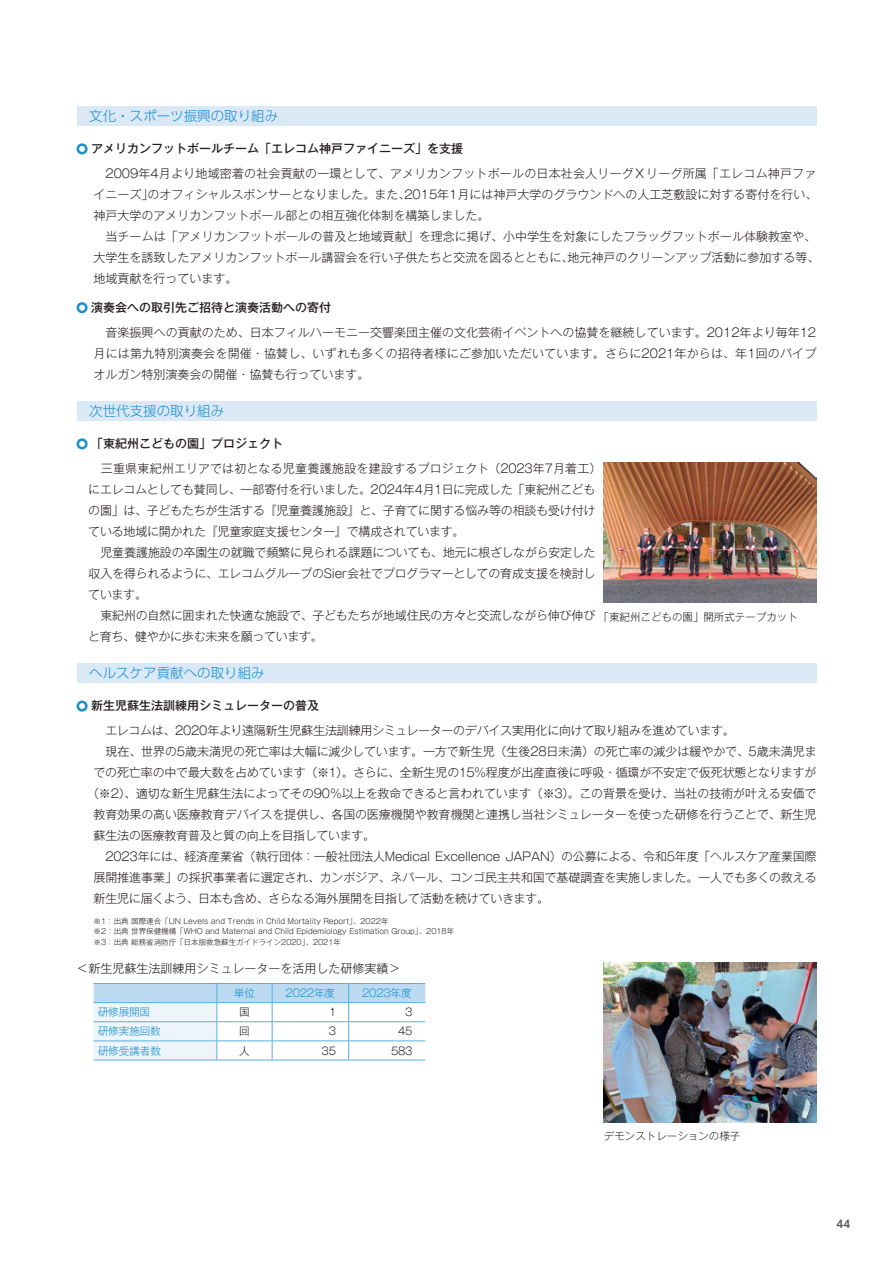
<style>
.page{position:relative;width:893px;height:1263px;background:#fff}
.page>*{position:absolute;margin:0;border:0;box-sizing:border-box;transform-origin:0 0}
.t1{font:300 13.5px "UD Shin Go Pro";color:#1d90d0}
.t2{font:300 12px/21px "Gothic MB101 Pr 5";letter-spacing:-.01em;color:#231f20}
.t3{font:500 12px "Gothic MB101 Pr 5";color:#231f20}
.t4{font:300 10.65px "Gothic MB101 Pr 5";letter-spacing:-.015em;color:#1d90d0}
.t5{font:300 10.65px "Gothic MB101 Pr 5";letter-spacing:-.015em;color:#231f20}
.t6{font:300 10.5px "Gothic MB101 Pr 5";color:#231f20}
.t7{font:700 10.5px "UD Shin Go NT Pro De";color:#57585a}
.t8{font:300 7.5px/10.5px "Gothic MB101 Pr 5";color:#231f20}
</style>
<div class="page">
<div style="left:77px;top:106px;width:739px;height:19px;background:#dbe9f6"></div>
<div style="left:77px;top:143px;width:11px;height:11px;border:3px solid #1d90d0;border-radius:50%"></div>
<div style="left:77px;top:302px;width:11px;height:11px;border:3px solid #1d90d0;border-radius:50%"></div>
<div style="left:77px;top:401px;width:739px;height:19px;background:#dbe9f6"></div>
<div style="left:77px;top:438px;width:11px;height:11px;border:3px solid #1d90d0;border-radius:50%"></div>
<img style="left:604px;top:462px;width:212px;height:141px">
<div style="left:77px;top:663px;width:739px;height:20px;background:#dbe9f6"></div>
<div style="left:77px;top:700px;width:11px;height:12px;border:3px solid #1d90d0;border-radius:50%"></div>
<img style="left:604px;top:963px;width:212px;height:159px">
<svg style="left:94px;top:983px;width:331px;height:77px"></svg>
<hr style="left:94px;top:1060px;width:123px;height:1px;background:#57b0e2">
<hr style="left:217px;top:1060px;width:55px;height:1px;background:#57b0e2">
<hr style="left:272px;top:1060px;width:77px;height:1px;background:#57b0e2">
<hr style="left:349px;top:1060px;width:76px;height:1px;background:#57b0e2">
<p class="t1" style="left:89px;top:105px;width:191px">文化・スポーツ振興の取り組み</p>
<p class="t3" style="left:91px;top:138px;width:373px">アメリカンフットボールチーム「エレコム神戸ファイニーズ」を支援</p>
<p class="t2" style="left:94px;top:162px;width:728px">　2009年4月より地域密着の社会貢献の一環として、アメリカンフットボールの日本社会人リーグＸリーグ所属「エレコム神⼾ファイニーズ」のオフィシャルスポンサーとなりました。また、2015年1月には神⼾大学のグラウンドへの人工芝敷設に対する寄付を行い、神⼾大学のアメリカンフットボール部との相互強化体制を構築しました。<br>　当チームは「アメリカンフットボールの普及と地域貢献」を理念に掲げ、小中学生を対象にしたフラッグフットボール体験教室や、大学生を誘致したアメリカンフットボール講習会を行い子供たちと交流を図るとともに、地元神⼾のクリーンアップ活動に参加する等、地域貢献を行っています。</p>
<p class="t3" style="left:91px;top:297px;width:241px">演奏会への取引先ご招待と演奏活動への寄付</p>
<p class="t2" style="left:94px;top:320px;width:724px;text-align:justify">　音楽振興への貢献のため、日本フィルハーモニー交響楽団主催の文化芸術イベントへの協賛を継続しています。2012年より毎年12月には第九特別演奏会を開催・協賛し、いずれも多くの招待者様にご参加いただいています。さらに2021年からは、年1回のパイプオルガン特別演奏会の開催・協賛も行っています。</p>
<p class="t1" style="left:89px;top:400px;width:137px">次世代支援の取り組み</p>
<p class="t3" style="left:91px;top:433px;width:193px">「東紀州こどもの園」プロジェクト</p>
<p class="t2" style="left:88px;top:457px;width:515px">　三重県東紀州エリアでは初となる児童養護施設を建設するプロジェクト（2023年7月着工）にエレコムとしても賛同し、一部寄付を行いました。2024年4月1日に完成した「東紀州こどもの園」は、子どもたちが生活する『児童養護施設』と、子育てに関する悩み等の相談も受け付けている地域に開かれた『児童家庭支援センター』で構成されています。<br>　児童養護施設の卒園生の就職で頻繁に見られる課題についても、地元に根ざしながら安定した収入を得られるように、エレコムグループのSier会社でプログラマーとしての育成支援を検討しています。<br>　東紀州の自然に囲まれた快適な施設で、子どもたちが地域住民の方々と交流しながら伸び伸びと育ち、健やかに歩む未来を願っています。</p>
<p class="t6" style="left:599px;top:608px;width:201px">「東紀州こどもの園」開所式テープカット</p>
<p class="t1" style="left:89px;top:662px;width:177px">ヘルスケア貢献への取り組み</p>
<p class="t3" style="left:91px;top:696px;width:229px">新生児蘇生法訓練用シミュレーターの普及</p>
<p class="t2" style="left:94px;top:719px;width:643px">　エレコムは、2020年より遠隔新生児蘇生法訓練用シミュレーターのデバイス実用化に向けて取り組みを進めています。　現在、世界の5歳未満児の死亡率は大幅に減少しています。一方</p>
<p class="t2" style="left:447px;top:740px;width:371px">で新生児（生後28日未満）の死亡率の減少は緩やかで、5歳未満児ま</p>
<p class="t2" style="left:93px;top:761px;width:725px">での死亡率の中で最大数を占めています（※1）。さらに、全新生児の15%程度が出産直後に呼吸・循環が不安定で仮死状態となりますが</p>
<p class="t2" style="left:87px;top:782px;width:731px">（※2）、適切な新生児蘇生法によってその90％以上を救命できると言われています（※3）。この背景を受け、当社の技術が叶える安価で</p>
<p class="t2" style="left:94px;top:803px;width:724px">教育効果の高い医療教育デバイスを提供し、各国の医療機関や教育機関と連携し当社シミュレーターを使った研修を行うことで、新生児</p>
<p class="t2" style="left:93px;top:824px;width:283px">蘇生法の医療教育普及と質の向上を目指しています。</p>
<p class="t2" style="left:94px;top:845px;width:724px">　2023年には、経済産業省（執行団体：一般社団法人Medical Excellence JAPAN）の公募による、令和5年度「ヘルスケア産業国際</p>
<p class="t2" style="left:93px;top:866px;width:612px">展開推進事業」の採択事業者に選定され、カンボジア、ネパール、コンゴ民主共和国で基礎調査を実施しました。一人</p>
<p class="t2" style="left:722px;top:866px;width:96px">でも多くの救える</p>
<p class="t2" style="left:93px;top:887px;width:457px">新生児に届くよう、日本も含め、さらなる海外展開を目指して活動を続けていきます。</p>
<p class="t8" style="left:94px;top:915px;width:362px">※1：出典 国際連合「UN Levels and Trends in Child Mortality Report」、2022年<br>※2：出典 世界保健機構「WHO and Maternal and Child Epidemiology Estimation Group」、2018年※3：出典 総務省消防庁「日本版救急蘇生ガイドライン2020」、2021年</p>
<p class="t2" style="left:77px;top:957px;width:325px">＜新生児蘇生法訓練用シミュレーターを活用した研修実績＞</p>
<p class="t4" style="left:234px;top:984px;width:23px">単位</p>
<p class="t4" style="left:286px;top:984px;width:51px">2022年度</p>
<p class="t4" style="left:362px;top:984px;width:51px">2023年度</p>
<p class="t4" style="left:98px;top:1003px;width:54px">研修展開国</p>
<p class="t5" style="left:239px;top:1003px;width:12px">国</p>
<p class="t5" style="left:329px;top:1003px;width:9px">1</p>
<p class="t5" style="left:405px;top:1003px;width:9px">3</p>
<p class="t4" style="left:98px;top:1022px;width:65px">研修実施回数</p>
<p class="t5" style="left:239px;top:1022px;width:12px">回</p>
<p class="t5" style="left:329px;top:1022px;width:9px">3</p>
<p class="t5" style="left:398px;top:1022px;width:16px">45</p>
<p class="t4" style="left:98px;top:1041px;width:65px">研修受講者数</p>
<p class="t5" style="left:239px;top:1041px;width:11px">人</p>
<p class="t5" style="left:322px;top:1041px;width:16px">35</p>
<p class="t5" style="left:391px;top:1041px;width:23px">583</p>
<p class="t6" style="left:604px;top:1127px;width:138px">デモンストレーションの様子</p>
<p class="t7" style="left:837px;top:1215px;width:15px">44</p>
</div>
